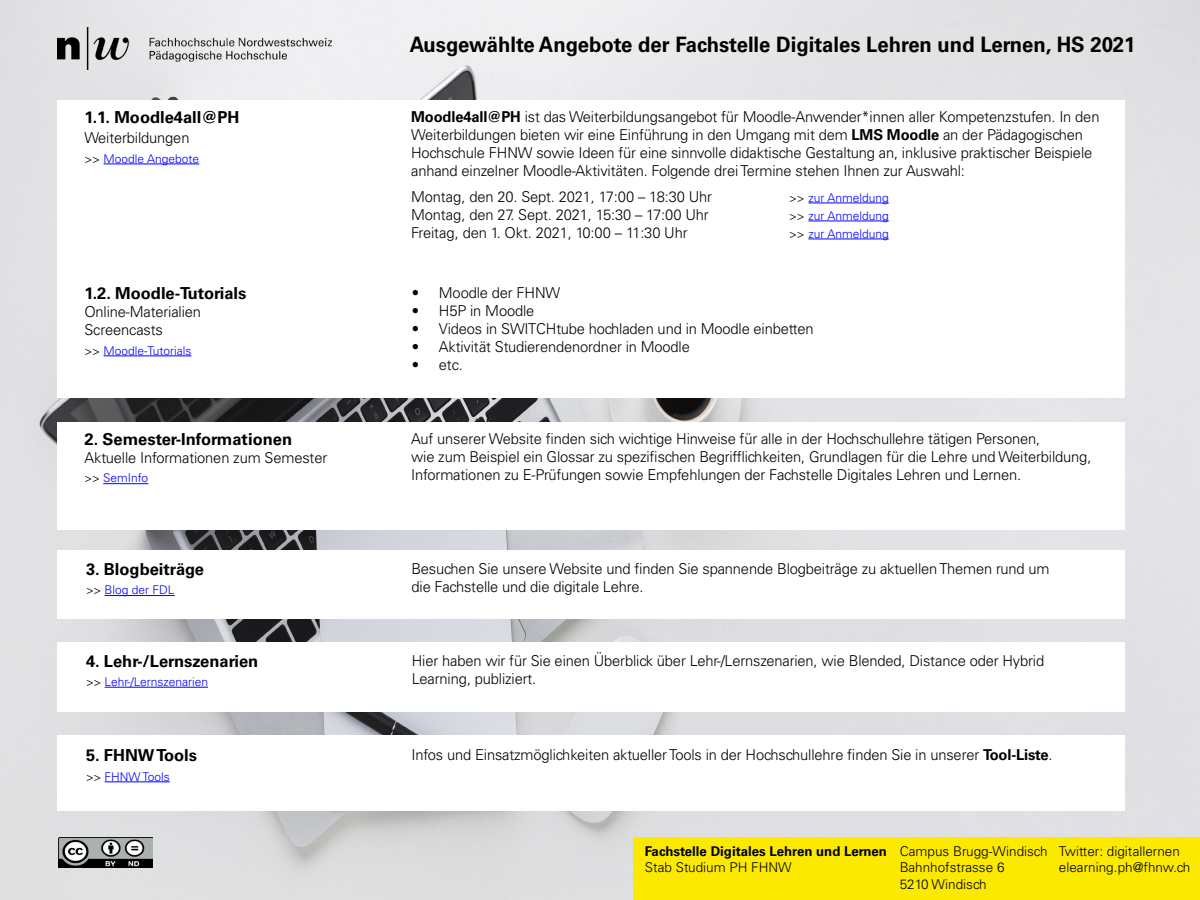
<style>
.page{position:relative;width:1200px;height:900px;background:#fff}
.page>*{position:absolute;margin:0;border:0;box-sizing:border-box;transform-origin:0 0}
.t1{font:700 21.3px "Univers LT Std";color:#000;scale:.95 1}
.t2{font:700 16.5px "Univers LT Std";color:#000}
.t3{font:300 15px/18px "Univers LT Std";letter-spacing:-.01em;color:#000}
.t4{font:300 13.5px "Univers LT Std";color:#000}
.t5{font:700 13.5px "Univers LT Std";color:#000}
.t6{font:300 12px "Univers LT Std";color:#0300ff}
.s1{color:#000}
.s2{font-weight:700}
</style>
<div class="page">
<img style="left:0;top:0;width:1200px;height:900px">
<div style="left:633px;top:837px;width:567px;height:63px;background:#fce900"></div>
<div style="left:57px;top:100px;width:352px;height:297px;background:#fff"></div>
<div style="left:405px;top:100px;width:720px;height:297px;background:#fff"></div>
<hr style="left:104px;top:164px;width:95px;height:1px;background:#0300ff">
<hr style="left:808px;top:203px;width:81px;height:1px;background:#0300ff">
<hr style="left:808px;top:221px;width:81px;height:1px;background:#0300ff">
<hr style="left:808px;top:239px;width:81px;height:1px;background:#0300ff">
<hr style="left:104px;top:356px;width:87px;height:1px;background:#0300ff">
<div style="left:57px;top:422px;width:528px;height:107px;background:#fff"></div>
<div style="left:571px;top:422px;width:554px;height:107px;background:#fff"></div>
<hr style="left:103px;top:483px;width:45px;height:1px;background:#0300ff">
<img style="left:57px;top:27px;width:275px;height:43px">
<div style="left:57px;top:550px;width:534px;height:69px;background:#fff"></div>
<div style="left:577px;top:550px;width:548px;height:69px;background:#fff"></div>
<hr style="left:105px;top:595px;width:70px;height:1px;background:#0300ff">
<div style="left:57px;top:642px;width:534px;height:69px;background:#fff"></div>
<div style="left:577px;top:642px;width:548px;height:69px;background:#fff"></div>
<hr style="left:105px;top:687px;width:103px;height:1px;background:#0300ff">
<div style="left:57px;top:735px;width:534px;height:76px;background:#fff"></div>
<div style="left:577px;top:735px;width:548px;height:76px;background:#fff"></div>
<hr style="left:105px;top:782px;width:65px;height:1px;background:#0300ff">
<img style="left:58px;top:837px;width:94px;height:30px">
<p class="t2" style="left:84px;top:108px;width:157px">1.1. Moodle4all@PH</p>
<p class="t3" style="left:84px;top:129px;width:107px">Weiterbildungen</p>
<p class="t6" style="left:84px;top:151px;width:116px"><span class="s1">&gt;&gt;</span> Moodle Angebote</p>
<p class="t2" style="left:84px;top:284px;width:164px">1.2. Moodle-Tutorials</p>
<p class="t3" style="left:84px;top:303px;width:118px">Online-Materialien</p>
<p class="t3" style="left:84px;top:321px;width:80px">Screencasts</p>
<p class="t6" style="left:84px;top:343px;width:109px"><span class="s1">&gt;&gt;</span> Moodle-Tutorials</p>
<p class="t2" style="left:85px;top:430px;width:209px">2. Semester-Informationen</p>
<p class="t3" style="left:85px;top:449px;width:244px">Aktuelle Informationen zum Semester</p>
<p class="t6" style="left:85px;top:471px;width:65px"><span class="s1">&gt;&gt;</span> SemInfo</p>
<p class="t2" style="left:86px;top:559px;width:120px">3. Blogbeiträge</p>
<p class="t6" style="left:86px;top:583px;width:90px"><span class="s1">&gt;&gt;</span> Blog der FDL</p>
<p class="t2" style="left:86px;top:651px;width:174px">4. Lehr-/Lernszenarien</p>
<p class="t6" style="left:86px;top:675px;width:124px"><span class="s1">&gt;&gt;</span> Lehr-/Lernszenarien</p>
<p class="t2" style="left:86px;top:746px;width:113px">5. FHNW Tools</p>
<p class="t6" style="left:86px;top:769px;width:85px"><span class="s1">&gt;&gt;</span> FHNW Tools</p>
<p class="t1" style="left:410px;top:32px;width:765px">Ausgewählte Angebote der Fachstelle Digitales Lehren und Lernen, HS 2021</p>
<p class="t3" style="left:411px;top:108px;width:690px"><span class="s2">Moodle4all@PH</span> ist das Weiterbildungsangebot für Moodle-Anwender*innen aller Kompetenzstufen. In den Weiterbildungen bieten wir eine Einführung in den Umgang mit dem <span class="s2">LMS Moodle</span> an der Pädagogischen Hochschule FHNW sowie Ideen für eine sinnvolle didaktische Gestaltung an, inklusive praktischer Beispiele anhand einzelner Moodle-Aktivitäten. Folgende drei Termine stehen Ihnen zur Auswahl:</p>
<p class="t3" style="left:411px;top:187px;width:302px">Montag, den 20. Sept. 2021, 17:00 – 18:30 Uhr</p>
<p class="t6" style="left:789px;top:190px;width:101px"><span class="s1">&gt;&gt;</span> zur Anmeldung</p>
<p class="t3" style="left:411px;top:205px;width:299px">Montag, den 27. Sept. 2021, 15:30 – 17:00 Uhr</p>
<p class="t6" style="left:789px;top:208px;width:101px"><span class="s1">&gt;&gt;</span> zur Anmeldung</p>
<p class="t3" style="left:411px;top:223px;width:278px">Freitag, den 1. Okt. 2021, 10:00 – 11:30 Uhr</p>
<p class="t6" style="left:789px;top:226px;width:101px"><span class="s1">&gt;&gt;</span> zur Anmeldung</p>
<p class="t3" style="left:412px;top:284px;width:150px">• Moodle der FHNW</p>
<p class="t3" style="left:412px;top:302px;width:124px">• H5P in Moodle</p>
<p class="t3" style="left:412px;top:320px;width:403px">• Videos in SWITCHtube hochladen und in Moodle einbetten</p>
<p class="t3" style="left:412px;top:338px;width:279px">• Aktivität Studierendenordner in Moodle</p>
<p class="t3" style="left:412px;top:356px;width:53px">• etc.</p>
<p class="t3" style="left:411px;top:429px;width:631px">Auf unserer Website finden sich wichtige Hinweise für alle in der Hochschullehre tätigen Personen,</p>
<p class="t3" style="left:411px;top:447px;width:682px">wie zum Beispiel ein Glossar zu spezifischen Begrifflichkeiten, Grundlagen für die Lehre und Weiterbildung,<br>Informationen zu E-Prüfungen sowie Empfehlungen der Fachstelle Digitales Lehren und Lernen.</p>
<p class="t3" style="left:412px;top:560px;width:640px">Besuchen Sie unsere Website und finden Sie spannende Blogbeiträge zu aktuellen Themen rund um</p>
<p class="t3" style="left:412px;top:578px;width:234px">die Fachstelle und die digitale Lehre.</p>
<p class="t3" style="left:412px;top:651px;width:634px">Hier haben wir für Sie einen Überblick über Lehr-/Lernszenarien, wie Blended, Distance oder Hybrid<br>Learning, publiziert.</p>
<p class="t3" style="left:412px;top:746px;width:643px">Infos und Einsatzmöglichkeiten aktueller Tools in der Hochschullehre finden Sie in unserer <span class="s2">Tool-Liste</span>.</p>
<p class="t5" style="left:645px;top:844px;width:244px">Fachstelle Digitales Lehren und Lernen</p>
<p class="t4" style="left:645px;top:859px;width:148px">Stab Studium PH FHNW</p>
<p class="t4" style="left:900px;top:843px;width:149px">Campus Brugg-Windisch</p>
<p class="t4" style="left:900px;top:859px;width:106px">Bahnhofstrasse 6</p>
<p class="t4" style="left:900px;top:876px;width:88px">5210 Windisch</p>
<p class="t4" style="left:1059px;top:843px;width:123px">Twitter: digitallernen</p>
<p class="t4" style="left:1059px;top:859px;width:133px">elearning.ph@fhnw.ch</p>
</div>
